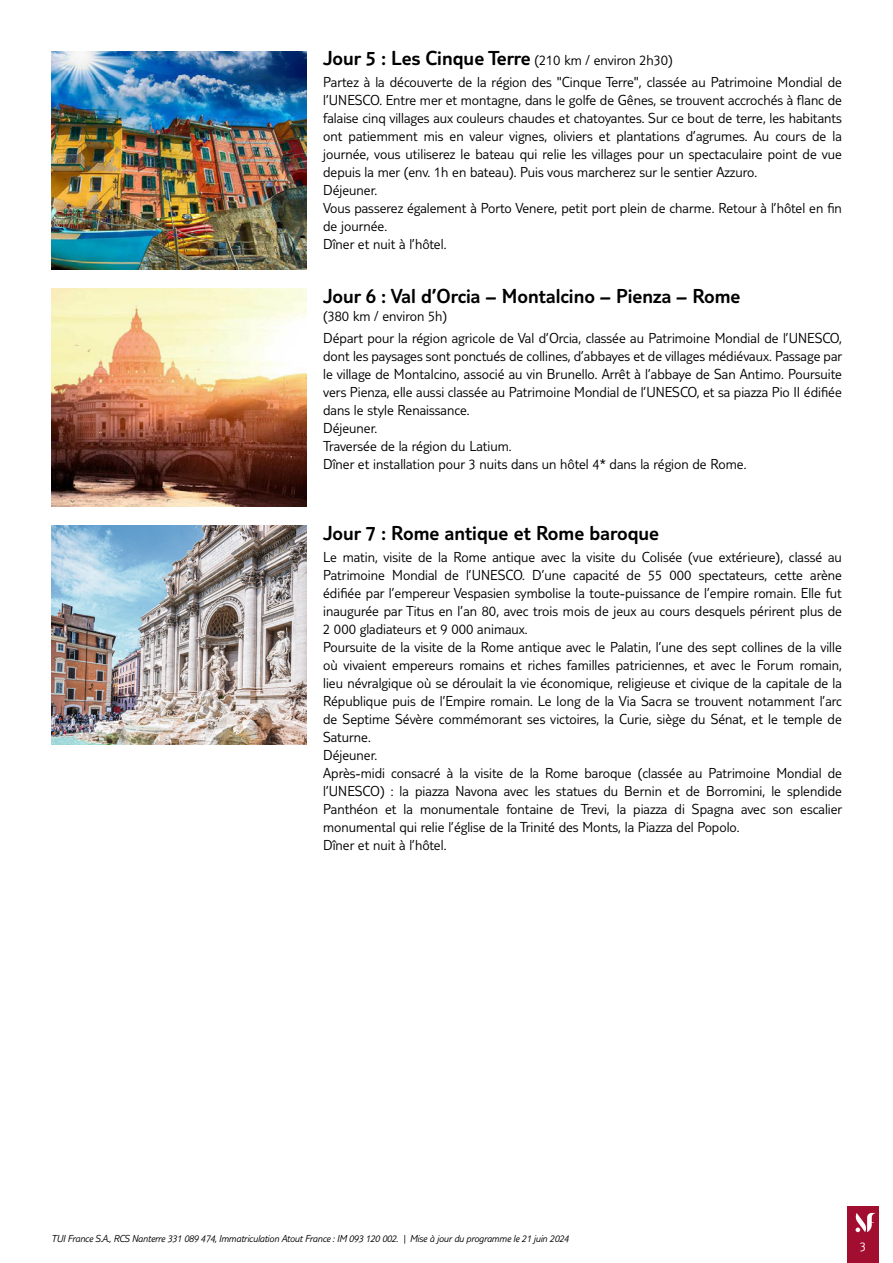
<style>
.page{position:relative;width:893px;height:1263px;background:#fff}
.page>*{position:absolute;margin:0;border:0;box-sizing:border-box;transform-origin:0 0}
.t1{font:300 21px "TUI Type";color:#000}
.t2{font:300 15px/18px "TUI Type";color:#000}
.t3{font:300 13.5px "TUI Type";color:#fff}
.t4{font:italic 300 10.5px "TUI Type";letter-spacing:-.02em;color:#000}
.s1{font-size:15px}
</style>
<div class="page">
<div style="left:847px;top:1206px;width:32px;height:57px;background:#a10e2f"></div>
<svg style="left:855px;top:1213px;width:21px;height:19px"></svg>
<img style="left:51px;top:51px;width:255px;height:219px">
<img style="left:51px;top:288px;width:255px;height:219px">
<img style="left:51px;top:526px;width:255px;height:218px">
<h1 class="t1" style="left:323px;top:46px;width:351px">Jour 5 : Les Cinque Terre <span class="s1">(210 km / environ 2h30)</span></h1>
<p class="t2" style="left:323px;top:73px;width:520px">Partez à la découverte de la région des "Cinque Terre", classée au Patrimoine Mondial de l’UNESCO. Entre mer et montagne, dans le golfe de Gênes, se trouvent accrochés à flanc de falaise cinq villages aux couleurs chaudes et chatoyantes. Sur ce bout de terre, les habitants ont patiemment mis en valeur vignes, oliviers et plantations d’agrumes. Au cours de la journée, vous utiliserez le bateau qui relie les villages pour un spectaculaire point de vue depuis la mer (env. 1h en bateau). Puis vous marcherez sur le sentier Azzuro.<br>Déjeuner.<br>Vous passerez également à Porto Venere, petit port plein de charme. Retour à l’hôtel en fin de journée.<br>Dîner et nuit à l’hôtel.</p>
<h1 class="t1" style="left:323px;top:283px;width:419px">Jour 6 : Val d’Orcia – Montalcino – Pienza – Rome</h1>
<p class="t2" style="left:323px;top:304px;width:520px;line-height:22.2px">(380 km / environ 5h)<br>Départ pour la région agricole de Val d’Orcia, classée au Patrimoine Mondial de l’UNESCO,</p>
<p class="t2" style="left:323px;top:346px;width:521px">dont les paysages sont ponctués de collines, d’abbayes et de villages médiévaux. Passage par le village de Montalcino, associé au vin Brunello. Arrêt à l’abbaye de San Antimo. Poursuite vers Pienza, elle aussi classée au Patrimoine Mondial de l’UNESCO, et sa piazza Pio II édifiée dans le style Renaissance.<br>Déjeuner.<br>Traversée de la région du Latium.<br>Dîner et installation pour 3 nuits dans un hôtel 4* dans la région de Rome.</p>
<h1 class="t1" style="left:323px;top:521px;width:338px">Jour 7 : Rome antique et Rome baroque</h1>
<p class="t2" style="left:323px;top:548px;width:521px">Le matin, visite de la Rome antique avec la visite du Colisée (vue extérieure), classé au Patrimoine Mondial de l’UNESCO. D’une capacité de 55 000 spectateurs, cette arène édifiée par l’empereur Vespasien symbolise la toute-puissance de l’empire romain. Elle fut inaugurée par Titus en l’an 80, avec trois mois de jeux au cours desquels périrent plus de 2 000 gladiateurs et 9 000 animaux.<br>Poursuite de la visite de la Rome antique avec le Palatin, l’une des sept collines de la ville où vivaient empereurs romains et riches familles patriciennes, et avec le Forum romain, lieu névralgique où se déroulait la vie économique, religieuse et civique de la capitale de la République puis de l’Empire romain. Le long de la Via Sacra se trouvent notamment l’arc de Septime Sévère commémorant ses victoires, la Curie, siège du Sénat, et le temple de Saturne.<br>Déjeuner.<br>Après-midi consacré à la visite de la Rome baroque (classée au Patrimoine Mondial de l’UNESCO) : la piazza Navona avec les statues du Bernin et de Borromini, le splendide Panthéon et la monumentale fontaine de Trevi, la piazza di Spagna avec son escalier monumental qui relie l’église de la Trinité des Monts, la Piazza del Popolo.<br>Dîner et nuit à l’hôtel.</p>
<p class="t4" style="left:51px;top:1232px;width:519px">TUI France S.A., RCS Nanterre 331 089 474, Immatriculation Atout France : IM 093 120 002. | Mise à jour du programme le 21 juin 2024</p>
<p class="t3" style="left:860px;top:1239px;width:8px">3</p>
</div>
